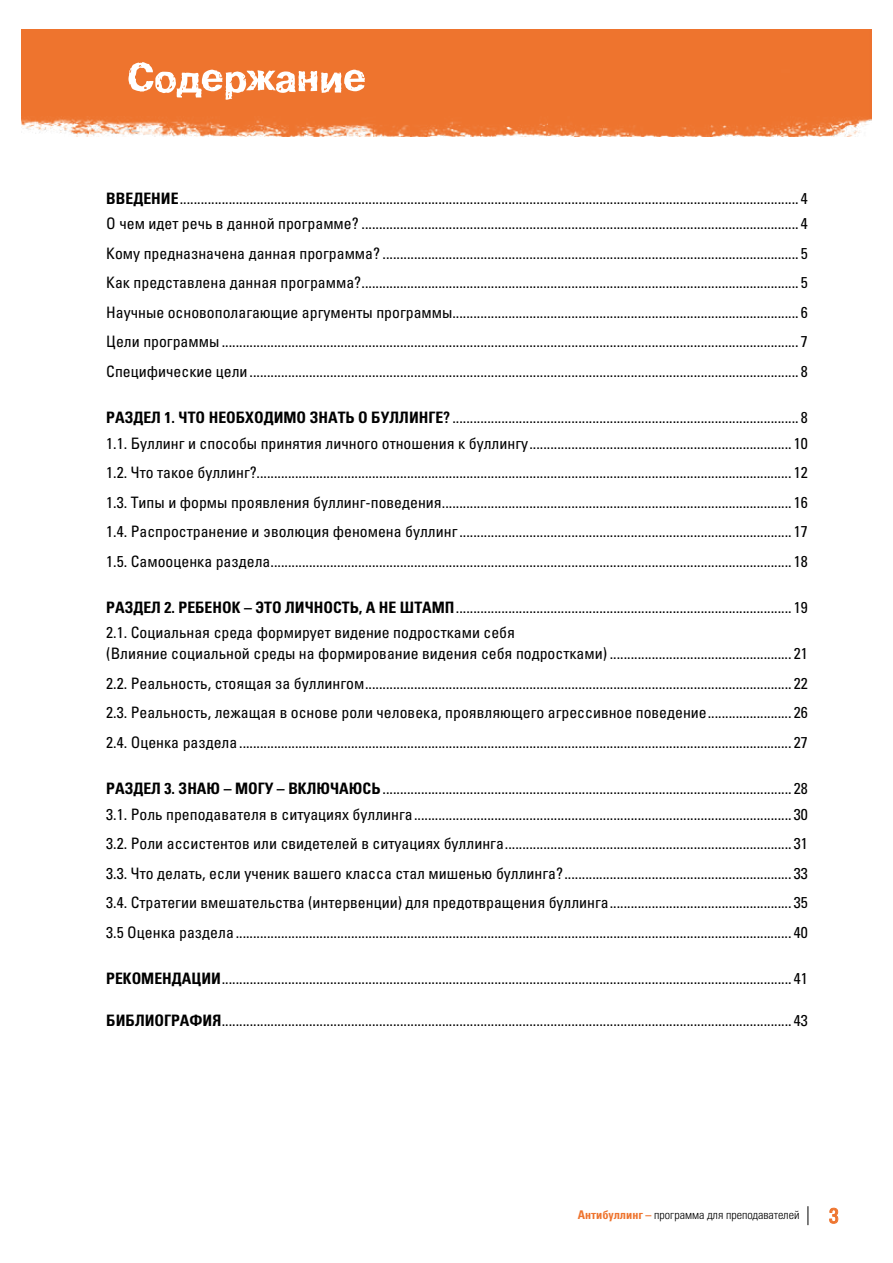
<style>
.page{position:relative;width:893px;height:1263px;background:#fff}
.page>*{position:absolute;margin:0;border:0;box-sizing:border-box;transform-origin:0 0}
.t1{font:45px "Crash CTT";color:#fff;scale:1.2 1}
.t2{font:condensed 21px "Univers LTCYR 57";color:#ee742e}
.t3{font:condensed 15.75px/29.5px "Univers LTCYR 57";color:#000}
.t4{font:12px "Univers LTCYR 47 Light Cond";color:#000}
.s1{font-family:"Univers LTCYR 67 Bold Cond";font-stretch:normal}
.s2{font-family:"Univers LTCYR 67 Bold Cond";color:#ee742e}
</style>
<div class="page">
<svg style="left:829px;top:1207px;width:10px;height:17px"></svg>
<svg style="left:807px;top:1206px;width:1px;height:19px"></svg>
<img style="left:21px;top:30px;width:851px;height:106px">
<h1 class="t1" style="left:128px;top:57px;width:200px">Содержание</h1>
<p class="t3" style="left:106px;top:185px;width:703px;line-height:25.2px"><span class="s1">ВВЕДЕНИЕ</span>................................................................................................................................................................................. 4<br>О чем идет речь в данной программе? ............................................................................................................................. 4</p>
<p class="t3" style="left:106px;top:238px;width:703px;text-align:justify">Кому предназначена данная программа? ....................................................................................................................... 5<br>Как представлена данная программа?............................................................................................................................. 5<br>Научные основополагающие аргументы программы................................................................................................... 6<br>Цели программы..................................................................................................................................................................... 7<br>Специфические цели ............................................................................................................................................................. 8</p>
<p class="t3" style="left:106px;top:405px;width:703px;line-height:25.2px"><span class="s1">РАЗДЕЛ 1. ЧТО НЕОБХОДИМО ЗНАТЬ О БУЛЛИНГЕ?</span> ................................................................................................... 8<br>1.1. Буллинг и способы принятия личного отношения к буллингу........................................................................... 10</p>
<p class="t3" style="left:106px;top:457px;width:703px;text-align:justify">1.2. Что такое буллинг?......................................................................................................................................................... 12<br>1.3. Типы и формы проявления буллинг-поведения.................................................................................................... 16<br>1.4. Распространение и эволюция феномена буллинг............................................................................................... 17<br>1.5. Самооценка раздела..................................................................................................................................................... 18</p>
<p class="t3" style="left:106px;top:594px;width:703px;line-height:25.2px"><span class="s1">РАЗДЕЛ 2. РЕБЕНОК – ЭТО ЛИЧНОСТЬ, А НЕ ШТАМП</span>................................................................................................ 19<br>2.1. Социальная среда формирует видение подростками себя</p>
<p class="t3" style="left:106px;top:638px;width:703px;text-align:justify">(Влияние социальной среды на формирование видения себя подростками) .................................................... 21<br>2.2. Реальность, стоящая за буллингом.......................................................................................................................... 22<br>2.3. Реальность, лежащая в основе роли человека, проявляющего агрессивное поведение........................ 26<br>2.4. Оценка раздела.............................................................................................................................................................. 27</p>
<p class="t3" style="left:106px;top:776px;width:703px;line-height:25.2px"><span class="s1">РАЗДЕЛ 3. ЗНАЮ – МОГУ – ВКЛЮЧАЮСЬ</span>..................................................................................................................... 28<br>3.1. Роль преподавателя в ситуациях буллинга............................................................................................................ 30</p>
<p class="t3" style="left:106px;top:828px;width:703px;text-align:justify">3.2. Роли ассистентов или свидетелей в ситуациях буллинга.................................................................................. 31<br>3.3. Что делать, если ученик вашего класса стал мишенью буллинга?................................................................. 33<br>3.4. Стратегии вмешательства (интервенции) для предотвращения буллинга.................................................... 35<br>3.5 Оценка раздела............................................................................................................................................................... 40</p>
<p class="t3" style="left:106px;top:963px;width:703px"><span class="s1">РЕКОМЕНДАЦИИ</span>................................................................................................................................................................... 41</p>
<p class="t3" style="left:106px;top:1005px;width:703px"><span class="s1">БИБЛИОГРАФИЯ</span>................................................................................................................................................................... 43</p>
<p class="t4" style="left:578px;top:1206px;width:223px"><span class="s2">Антибуллинг –</span> программа для преподавателей</p>
<h2 class="t2" style="left:829px;top:1202px;width:11px">3</h2>
</div>
